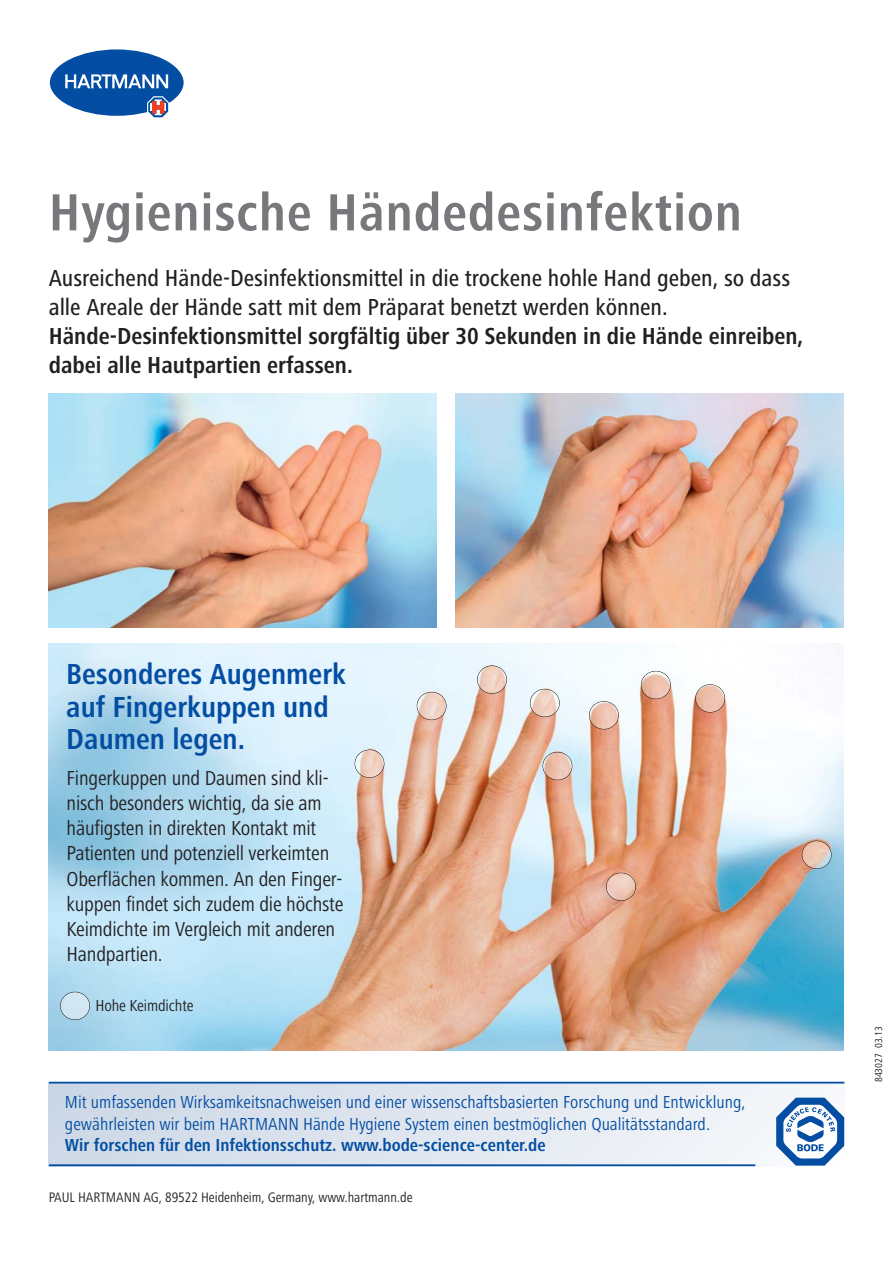
<style>
.page{position:relative;width:893px;height:1263px;background:#fff}
.page>*{position:absolute;margin:0;border:0;box-sizing:border-box;transform-origin:0 0}
.t1{font:700 54px "Hartmann";letter-spacing:.015em;color:#77787b}
.t2{font:700 30px/32.4px "Hartmann";color:#034ea2}
.t3{font:500 24px/28.8px "Hartmann";color:#231f20}
.t4{font:700 24px/28.8px "Hartmann";color:#231f20}
.t5{font:21px/25.2px "Hartmann";letter-spacing:-.01em;color:#231f20}
.t6{font:18px/21.6px "Hartmann";color:#034ea2}
.t7{font:700 18px "Hartmann";color:#034ea2}
.t8{font:16.5px "Hartmann";letter-spacing:-.01em;color:#231f20}
.t9{font:14.25px "Hartmann";letter-spacing:-.005em;color:#231f20}
.t10{font:10.5px "Hartmann";color:#231f20}
</style>
<div class="page">
<svg style="left:49px;top:49px;width:135px;height:68px"></svg>
<img style="left:49px;top:394px;width:387px;height:233px">
<img style="left:456px;top:394px;width:388px;height:233px">
<img style="left:49px;top:643px;width:795px;height:407px">
<img style="left:417px;top:692px;width:29px;height:28px">
<div style="left:417px;top:692px;width:29px;height:28px;border:1px solid #231f20;border-radius:50%"></div>
<img style="left:477px;top:666px;width:29px;height:27px">
<div style="left:477px;top:665px;width:30px;height:29px;border:1px solid #231f20;border-radius:50%"></div>
<img style="left:530px;top:689px;width:29px;height:28px">
<div style="left:530px;top:689px;width:30px;height:28px;border:1px solid #231f20;border-radius:50%"></div>
<img style="left:355px;top:750px;width:29px;height:27px">
<div style="left:355px;top:750px;width:29px;height:28px;border:1px solid #231f20;border-radius:50%"></div>
<img style="left:589px;top:702px;width:29px;height:27px">
<div style="left:589px;top:701px;width:30px;height:28px;border:1px solid #231f20;border-radius:50%"></div>
<img style="left:641px;top:671px;width:29px;height:28px">
<div style="left:641px;top:671px;width:30px;height:28px;border:1px solid #231f20;border-radius:50%"></div>
<img style="left:696px;top:685px;width:29px;height:27px">
<div style="left:695px;top:684px;width:30px;height:29px;border:1px solid #231f20;border-radius:50%"></div>
<img style="left:802px;top:841px;width:29px;height:27px">
<div style="left:802px;top:841px;width:29px;height:28px;border:1px solid #231f20;border-radius:50%"></div>
<img style="left:543px;top:752px;width:29px;height:28px">
<div style="left:542px;top:752px;width:30px;height:28px;border:1px solid #231f20;border-radius:50%"></div>
<img style="left:61px;top:992px;width:28px;height:28px">
<div style="left:60px;top:992px;width:30px;height:28px;border:1px solid #231f20;border-radius:50%"></div>
<img style="left:606px;top:873px;width:29px;height:27px">
<div style="left:606px;top:873px;width:30px;height:28px;border:1px solid #231f20;border-radius:50%"></div>
<div style="left:49px;top:1082px;width:795px;height:84px;background:linear-gradient(to right,#ccd7e6,#f6f8fa)"></div>
<hr style="left:49px;top:1164px;width:706px;height:2px;background:#034ea2">
<hr style="left:49px;top:1082px;width:795px;height:2px;background:#034ea2">
<svg style="left:776px;top:1098px;width:68px;height:68px"></svg>
<h1 class="t1" style="left:49px;top:191px;width:695px">Hygienische Händedesinfektion</h1>
<p class="t3" style="left:49px;top:266px;width:743px">Ausreichend Hände-Desinfektionsmittel in die trockene hohle Hand geben, so dass alle Areale der Hände satt mit dem Präparat benetzt werden können.</p>
<p class="t4" style="left:49px;top:323px;width:756px">Hände-Desinfektionsmittel sorgfältig über 30 Sekunden in die Hände einreiben, dabei alle Hautpartien erfassen.</p>
<h2 class="t2" style="left:66px;top:661px;width:281px">Besonderes Augenmerk auf Fingerkuppen und<br>Daumen legen.</h2>
<p class="t5" style="left:67px;top:767px;width:278px">Fingerkuppen und Daumen sind kli&shy;nisch besonders wichtig, da sie am häufigsten in direkten Kontakt mit Patienten und potenziell verkeimten Oberflächen kommen. An den Finger&shy;kuppen findet sich zudem die höchste Keimdichte im Vergleich mit anderen Handpartien.</p>
<p class="t8" style="left:95px;top:1000px;width:100px">Hohe Keimdichte</p>
<p class="t6" style="left:65px;top:1093px;width:682px">Mit umfassenden Wirksamkeitsnachweisen und einer wissenschaftsbasierten Forschung und Entwicklung, gewährleisten wir beim HARTMANN Hände Hygiene System einen bestmöglichen Qualitätsstandard.</p>
<p class="t7" style="left:65px;top:1138px;width:482px">Wir forschen für den Infektionsschutz. www.bode-science-center.de</p>
<p class="t9" style="left:49px;top:1191px;width:365px">PAUL HARTMANN AG, 89522 Heidenheim, Germany, www.hartmann.de</p>
<p class="t10" style="left:875px;top:1082px;width:58px;rotate:-90deg">843027 03.13</p>
</div>
